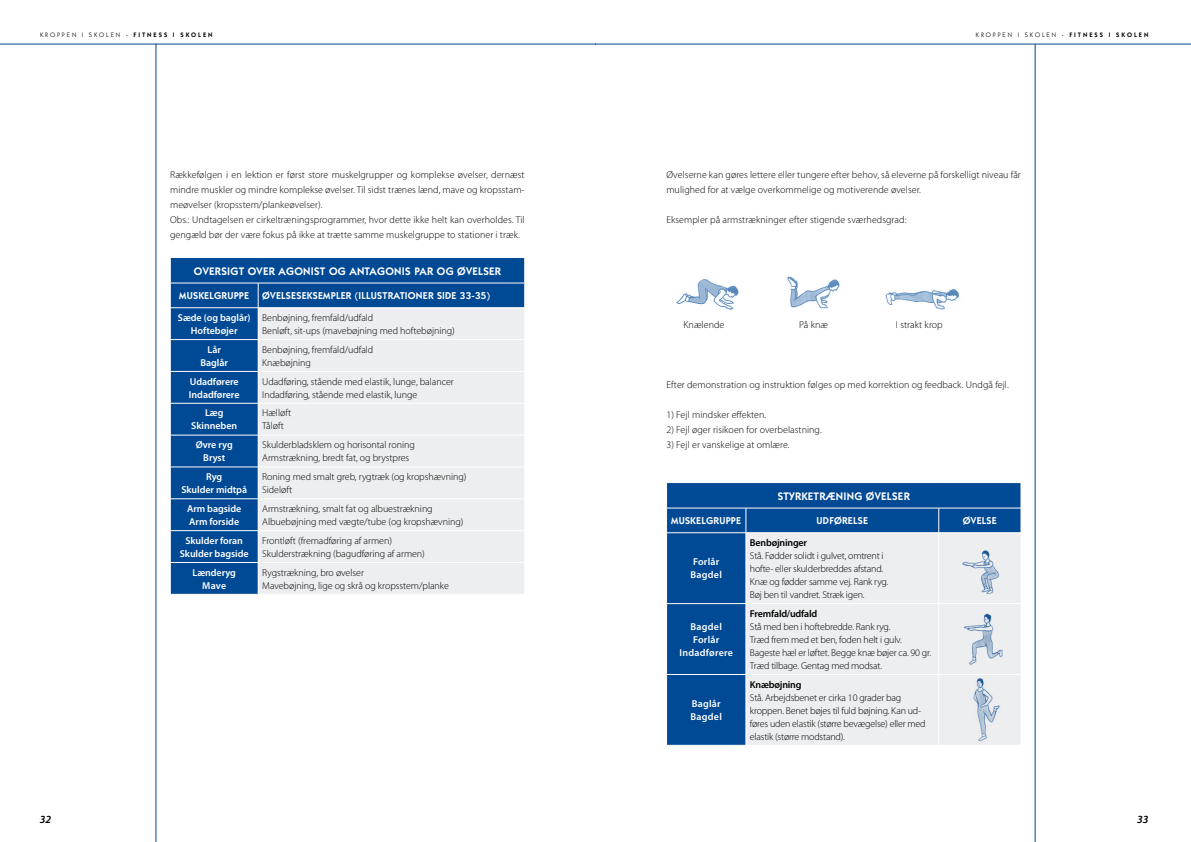
<style>
.page{position:relative;width:1191px;height:842px;background:#fff}
.page>*{position:absolute;margin:0;border:0;box-sizing:border-box;transform-origin:0 0}
.t1{font:600 11px "Itc Kabel";letter-spacing:.025em;color:#fff}
.t2{font:italic 600 11px "Myriad Pro";color:#000}
.t3{font:300 10px/13px "Myriad Pro";letter-spacing:-.005em;color:#000}
.t4{font:600 10px/13px "Myriad Pro";letter-spacing:-.005em;color:#fff;text-align:center}
.t5{font:600 10px "Itc Kabel";letter-spacing:.025em;color:#fff}
.t6{font:600 10px/13px "Myriad Pro";letter-spacing:.025em;color:#fff}
.t7{font:600 10px "Myriad Pro";letter-spacing:-.02em;color:#000}
.t8{font:600 6.5px "ITC Kabel Std";letter-spacing:.3em;color:#000}
.s1{font-weight:400}
</style>
<div class="page">
<hr style="left:0;top:44px;width:595px;height:1px;background:#004995">
<hr style="left:156px;top:44px;width:1px;height:798px;background:#004995">
<hr style="left:595px;top:44px;width:596px;height:1px;background:#004995">
<hr style="left:1035px;top:44px;width:1px;height:798px;background:#004995">
<img style="left:676px;top:276px;width:283px;height:34px">
<div style="left:171px;top:258px;width:353px;height:336px;background:#004995"></div>
<div style="left:259px;top:309px;width:265px;height:285px;background:#edeeef"></div>
<hr style="left:170px;top:283px;width:88px;height:1px;background:#fff">
<svg style="left:170px;top:258px;width:1px;height:50px"></svg>
<hr style="left:258px;top:283px;width:267px;height:1px;background:#fff">
<svg style="left:258px;top:283px;width:1px;height:25px"></svg>
<svg style="left:524px;top:258px;width:1px;height:50px"></svg>
<hr style="left:170px;top:308px;width:88px;height:1px;background:#fff">
<hr style="left:258px;top:308px;width:267px;height:1px;background:#fff">
<hr style="left:258px;top:308px;width:1px;height:31px;background:#fff">
<hr style="left:170px;top:339px;width:88px;height:1px;background:#fff">
<hr style="left:258px;top:339px;width:267px;height:1px;background:#fff">
<hr style="left:258px;top:340px;width:1px;height:31px;background:#fff">
<hr style="left:170px;top:371px;width:88px;height:1px;background:#fff">
<hr style="left:258px;top:371px;width:267px;height:1px;background:#fff">
<hr style="left:258px;top:372px;width:1px;height:31px;background:#fff">
<hr style="left:170px;top:403px;width:88px;height:1px;background:#fff">
<hr style="left:258px;top:403px;width:267px;height:1px;background:#fff">
<hr style="left:258px;top:403px;width:1px;height:32px;background:#fff">
<hr style="left:170px;top:435px;width:88px;height:1px;background:#fff">
<hr style="left:258px;top:435px;width:267px;height:1px;background:#fff">
<hr style="left:258px;top:435px;width:1px;height:32px;background:#fff">
<hr style="left:170px;top:467px;width:88px;height:1px;background:#fff">
<hr style="left:258px;top:467px;width:267px;height:1px;background:#fff">
<hr style="left:258px;top:467px;width:1px;height:32px;background:#fff">
<hr style="left:170px;top:499px;width:88px;height:1px;background:#fff">
<hr style="left:258px;top:499px;width:267px;height:1px;background:#fff">
<hr style="left:258px;top:499px;width:1px;height:31px;background:#fff">
<hr style="left:170px;top:530px;width:88px;height:1px;background:#fff">
<hr style="left:258px;top:530px;width:267px;height:1px;background:#fff">
<hr style="left:258px;top:531px;width:1px;height:31px;background:#fff">
<hr style="left:170px;top:562px;width:88px;height:1px;background:#fff">
<hr style="left:258px;top:562px;width:267px;height:1px;background:#fff">
<hr style="left:258px;top:563px;width:1px;height:31px;background:#fff">
<div style="left:667px;top:483px;width:353px;height:262px;background:#004995"></div>
<div style="left:746px;top:534px;width:274px;height:211px;background:#edeeef"></div>
<hr style="left:666px;top:508px;width:80px;height:1px;background:#fff">
<hr style="left:746px;top:508px;width:192px;height:1px;background:#fff">
<svg style="left:745px;top:508px;width:1px;height:25px"></svg>
<hr style="left:938px;top:508px;width:83px;height:1px;background:#fff">
<svg style="left:938px;top:508px;width:1px;height:25px"></svg>
<svg style="left:1020px;top:483px;width:1px;height:50px"></svg>
<hr style="left:666px;top:533px;width:80px;height:1px;background:#fff">
<hr style="left:746px;top:533px;width:192px;height:1px;background:#fff">
<hr style="left:745px;top:533px;width:1px;height:70px;background:#fff">
<hr style="left:938px;top:533px;width:83px;height:1px;background:#fff">
<hr style="left:938px;top:533px;width:1px;height:70px;background:#fff">
<hr style="left:666px;top:603px;width:80px;height:1px;background:#fff">
<hr style="left:746px;top:603px;width:192px;height:1px;background:#fff">
<hr style="left:745px;top:604px;width:1px;height:70px;background:#fff">
<hr style="left:938px;top:603px;width:83px;height:1px;background:#fff">
<hr style="left:938px;top:604px;width:1px;height:70px;background:#fff">
<hr style="left:666px;top:674px;width:80px;height:1px;background:#fff">
<hr style="left:746px;top:674px;width:192px;height:1px;background:#fff">
<hr style="left:745px;top:675px;width:1px;height:70px;background:#fff">
<hr style="left:938px;top:674px;width:83px;height:1px;background:#fff">
<hr style="left:938px;top:675px;width:1px;height:70px;background:#fff">
<img style="left:947px;top:541px;width:57px;height:55px">
<img style="left:951px;top:611px;width:57px;height:56px">
<img style="left:951px;top:676px;width:57px;height:68px">
<p class="t8" style="left:40px;top:31px;width:174px"><span class="s1">KROPPEN I SKOLEN</span> · FITNESS I SKOLEN</p>
<p class="t8" style="left:976px;top:31px;width:174px"><span class="s1">KROPPEN I SKOLEN</span> · Fi TNESS I SKOLEN</p>
<p class="t3" style="left:170px;top:168px;width:356px;line-height:15px">Rækkefølgen i en lektion er først store muskelgrupper og komplekse øvelser, dernæst mindre muskler og mindre komplekse øvelser. Til sidst trænes lænd, mave og kropsstam&shy;meøvelser (kropsstem/plankeøvelser).<br>Obs.: Undtagelsen er cirkeltræningsprogrammer, hvor dette ikke helt kan overholdes. Til gengæld bør der være fokus på ikke at trætte samme muskelgruppe to stationer i træk.</p>
<p class="t1" style="left:194px;top:264px;width:302px">OVERSIGT OVER AGONIST OG ANTAGONIS PAR OG ØVELSER</p>
<p class="t5" style="left:179px;top:290px;width:49px">MUSKELGRUPPE</p>
<p class="t5" style="left:262px;top:290px;width:229px">ØVELSESEKSEMPLER (ILLUSTRATIONER SIDE 33-35)</p>
<p class="t4" style="left:178px;top:311px;width:74px">Sæde (og baglår)<br>Hoftebøjer</p>
<p class="t3" style="left:262px;top:311px;width:194px">Benbøjning, fremfald/udfald<br>Benløft, sit-ups (mavebøjning med hoftebøjning)</p>
<p class="t4" style="left:200px;top:343px;width:29px">Lår<br>Baglår</p>
<p class="t3" style="left:262px;top:343px;width:113px">Benbøjning, fremfald/udfald<br>Knæbøjning</p>
<p class="t4" style="left:189px;top:374px;width:52px;text-align:left">Udadførere<br>Indadførere</p>
<p class="t3" style="left:262px;top:375px;width:193px">Udadføring, stående med elastik, lunge, balancer<br>Indadføring, stående med elastik, lunge</p>
<p class="t4" style="left:191px;top:406px;width:47px">Læg<br>Skinneben</p>
<p class="t3" style="left:262px;top:407px;width:30px">Hælløft<br>Tåløft</p>
<p class="t4" style="left:196px;top:438px;width:38px">Øvre ryg<br>Bryst</p>
<p class="t3" style="left:262px;top:439px;width:154px">Skulderbladsklem og horisontal roning<br>Armstrækning, bredt fat, og brystpres</p>
<p class="t4" style="left:181px;top:470px;width:67px">Ryg<br>Skulder midtpå</p>
<p class="t3" style="left:262px;top:470px;width:206px">Roning med smalt greb, rygtræk (og kropshævning)<br>Sideløft</p>
<p class="t4" style="left:187px;top:502px;width:56px;text-align:left">Arm bagside<br>Arm forside</p>
<p class="t3" style="left:262px;top:502px;width:203px">Armstrækning, smalt fat og albuestrækning<br>Albuebøjning med vægte/tube (og kropshævning)</p>
<p class="t4" style="left:180px;top:534px;width:70px">Skulder foran<br>Skulder bagside</p>
<p class="t3" style="left:262px;top:534px;width:164px">Frontløft (fremadføring af armen)<br>Skulderstrækning (bagudføring af armen)</p>
<p class="t4" style="left:192px;top:565px;width:45px">Lænderyg<br>Mave</p>
<p class="t3" style="left:262px;top:566px;width:188px">Rygstrækning, bro øvelser<br>Mavebøjning, lige og skrå og kropsstem/planke</p>
<p class="t3" style="left:666px;top:168px;width:356px;line-height:15px">Øvelserne kan gøres lettere eller tungere efter behov, så eleverne på forskelligt niveau får mulighed for at vælge overkommelige og motiverende øvelser.</p>
<p class="t3" style="left:666px;top:214px;width:241px">Eksempler på armstrækninger efter stigende sværhedsgrad:</p>
<p class="t3" style="left:683px;top:319px;width:43px">Knælende</p>
<p class="t3" style="left:799px;top:319px;width:31px">På knæ</p>
<p class="t3" style="left:896px;top:319px;width:48px">I strakt krop</p>
<p class="t3" style="left:666px;top:379px;width:344px">Efter demonstration og instruktion følges op med korrektion og feedback. Undgå fejl.</p>
<p class="t3" style="left:666px;top:409px;width:101px">1) Fejl mindsker effekten.</p>
<p class="t3" style="left:666px;top:424px;width:157px">2) Fejl øger risikoen for overbelastning.</p>
<p class="t3" style="left:666px;top:439px;width:125px">3) Fejl er vanskelige at omlære.</p>
<p class="t1" style="left:777px;top:489px;width:127px">STYRKETRÆNING ØVELSER</p>
<p class="t5" style="left:671px;top:515px;width:49px">MUSKELGRUPPE</p>
<p class="t5" style="left:816px;top:515px;width:52px">UDFØRELSE</p>
<p class="t5" style="left:963px;top:515px;width:35px">ØVELSE</p>
<p class="t6" style="left:690px;top:555px;width:33px">Forlår<br>Bagdel</p>
<p class="t7" style="left:750px;top:536px;width:59px">Benbøjninger</p>
<p class="t3" style="left:750px;top:549px;width:140px">Stå. Fødder solidt i gulvet, omtrent i hofte- eller skulderbreddes afstand.<br>Knæ og fødder samme vej. Rank ryg.<br>Bøj ben til vandret. Stræk igen.</p>
<p class="t6" style="left:679px;top:620px;width:55px;text-align:center">Bagdel<br>Forlår<br>Indadførere</p>
<p class="t7" style="left:750px;top:607px;width:69px">Fremfald/udfald</p>
<p class="t3" style="left:750px;top:620px;width:183px">Stå med ben i hoftebredde. Rank ryg.<br>Træd frem med et ben, foden helt i gulv.<br>Bageste hæl er løftet. Begge knæ bøjer ca. 90 gr.<br>Træd tilbage. Gentag med modsat.</p>
<p class="t6" style="left:690px;top:697px;width:33px">Baglår<br>Bagdel</p>
<p class="t7" style="left:750px;top:678px;width:53px">Knæbøjning</p>
<p class="t3" style="left:750px;top:691px;width:177px">Stå. Arbejdsbenet er cirka 10 grader bag kroppen. Benet bøjes til fuld bøjning. Kan ud&shy;føres uden elastik (større bevægelse) eller med elastik (større modstand).</p>
<p class="t2" style="left:40px;top:813px;width:13px">32</p>
<p class="t2" style="left:1137px;top:813px;width:13px">33</p>
</div>
